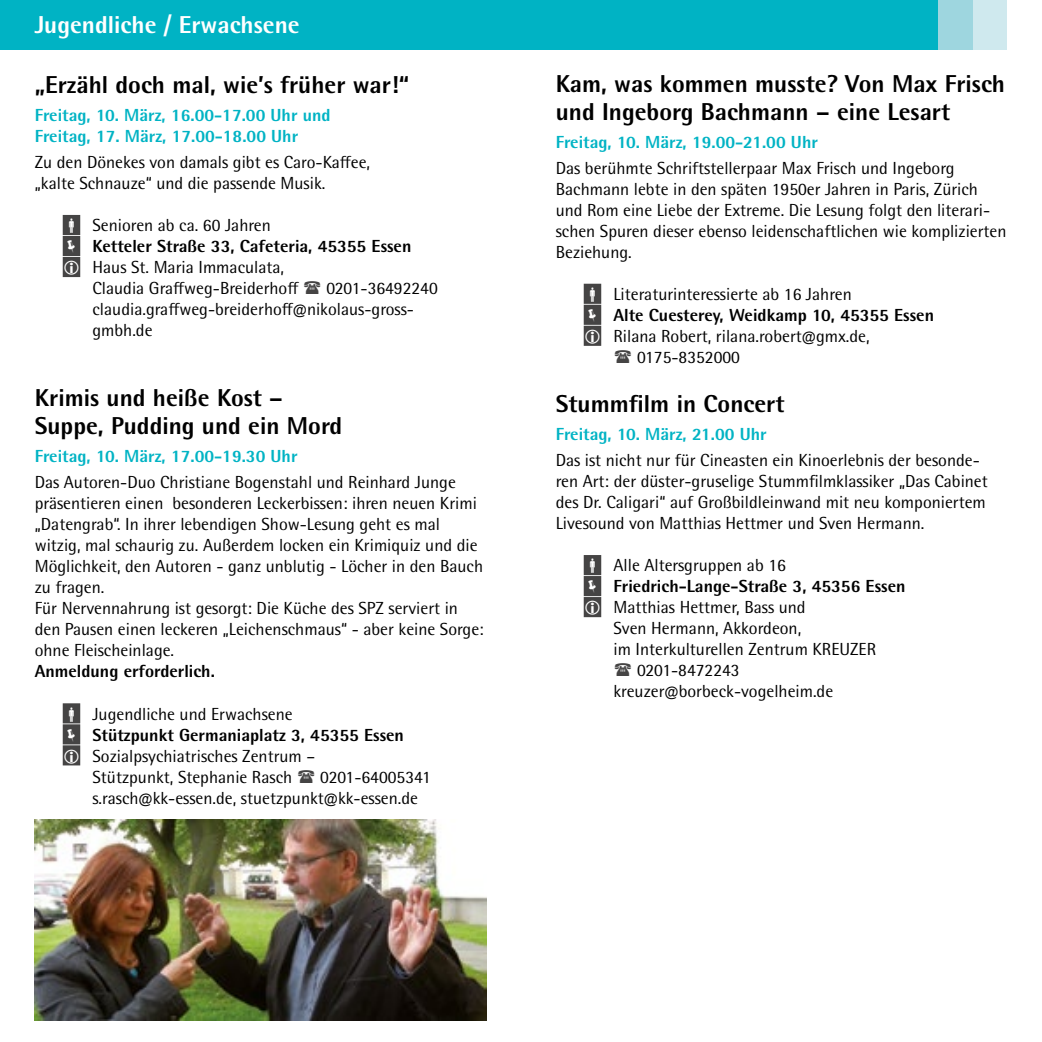
<style>
.page{position:relative;width:1042px;height:1042px;background:#fff}
.page>*{position:absolute;margin:0;border:0;box-sizing:border-box;transform-origin:0 0}
.t1{font:800 24.5px/28px "Rotis Semi Sans Pro";color:#000}
.t2{font:800 24.5px "Rotis Semi Sans Pro";color:#fff}
.t3{font:17.5px/21px "Rotis Semi Sans Pro";color:#000}
.t4{font:800 17.5px "Rotis Semi Sans Pro";color:#000}
.t5{font:800 17.5px/21px "Rotis Semi Sans Pro";color:#00b3c4}
</style>
<div class="page">
<div style="left:584px;top:284px;width:17px;height:20px;background:#454444"></div>
<div style="left:584px;top:305px;width:17px;height:20px;background:#454444"></div>
<div style="left:584px;top:326px;width:17px;height:20px;background:#454444"></div>
<div style="left:584px;top:555px;width:17px;height:20px;background:#454444"></div>
<div style="left:584px;top:576px;width:17px;height:20px;background:#454444"></div>
<div style="left:584px;top:597px;width:17px;height:20px;background:#454444"></div>
<div style="left:63px;top:215px;width:17px;height:20px;background:#454444"></div>
<div style="left:63px;top:236px;width:17px;height:20px;background:#454444"></div>
<div style="left:63px;top:257px;width:17px;height:20px;background:#454444"></div>
<div style="left:63px;top:703px;width:17px;height:20px;background:#454444"></div>
<div style="left:63px;top:724px;width:17px;height:20px;background:#454444"></div>
<div style="left:63px;top:745px;width:17px;height:20px;background:#454444"></div>
<div style="left:0;top:0;width:955px;height:50px;background:#00b3c4"></div>
<div style="left:972px;top:0;width:35px;height:50px;background:#cfe9ee"></div>
<div style="left:938px;top:0;width:34px;height:50px;background:#9ed6df"></div>
<img style="left:35px;top:819px;width:451px;height:201px">
<h1 class="t2" style="left:35px;top:9px;width:266px">Jugendliche / Erwachsene</h1>
<h1 class="t1" style="left:35px;top:70px;width:376px">„Erzähl doch mal, wie’s früher war!“</h1>
<p class="t5" style="left:35px;top:104px;width:297px">Freitag, 10. März, 16.00-17.00 Uhr und<br>Freitag, 17. März, 17.00-18.00 Uhr</p>
<p class="t3" style="left:35px;top:152px;width:337px">Zu den Dönekes von damals gibt es Caro-Kaffee, „kalte Schnauze“ und die passende Musik.</p>
<p class="t3" style="left:92px;top:215px;width:180px">Senioren ab ca. 60 Jahren</p>
<p class="t4" style="left:92px;top:235px;width:320px">Ketteler Straße 33, Cafeteria, 45355 Essen</p>
<p class="t3" style="left:92px;top:257px;width:208px">Haus St. Maria Immaculata,<br>Claudia Graffweg-Breiderhoff</p>
<p class="t3" style="left:92px;top:278px;width:347px;text-indent:234px">0201-36492240 claudia.graffweg-breiderhoff@nikolaus-gross&shy;gmbh.de</p>
<h1 class="t1" style="left:35px;top:383px;width:309px">Krimis und heiße Kost –<br>Suppe, Pudding und ein Mord</h1>
<p class="t5" style="left:35px;top:445px;width:264px">Freitag, 10. März, 17.00-19.30 Uhr</p>
<p class="t3" style="left:35px;top:472px;width:450px">Das Autoren-Duo Christiane Bogenstahl und Reinhard Junge präsentieren einen besonderen Leckerbissen: ihren neuen Krimi „Datengrab“. In ihrer lebendigen Show-Lesung geht es mal witzig, mal schaurig zu. Außerdem locken ein Krimiquiz und die Möglichkeit, den Autoren - ganz unblutig - Löcher in den Bauch zu fragen.<br>Für Nervennahrung ist gesorgt: Die Küche des SPZ serviert in den Pausen einen leckeren „Leichenschmaus“ - aber keine Sorge: ohne Fleischeinlage.</p>
<p class="t4" style="left:35px;top:660px;width:182px">Anmeldung erforderlich.</p>
<p class="t3" style="left:92px;top:703px;width:202px">Jugendliche und Erwachsene</p>
<p class="t4" style="left:92px;top:723px;width:313px">Stützpunkt Germaniaplatz 3, 45355 Essen</p>
<p class="t3" style="left:92px;top:745px;width:224px">Sozialpsychiatrisches Zentrum –<br>Stützpunkt, Stephanie Rasch</p>
<p class="t3" style="left:92px;top:766px;width:340px;text-indent:228px">0201-64005341 s.rasch@kk-essen.de, stuetzpunkt@kk-essen.de</p>
<h1 class="t1" style="left:556px;top:69px;width:451px">Kam, was kommen musste? Von Max Frisch und Ingeborg Bachmann – eine Lesart</h1>
<p class="t5" style="left:556px;top:131px;width:264px">Freitag, 10. März, 19.00-21.00 Uhr</p>
<p class="t3" style="left:556px;top:157px;width:452px">Das berühmte Schriftstellerpaar Max Frisch und Ingeborg Bachmann lebte in den späten 1950er Jahren in Paris, Zürich und Rom eine Liebe der Extreme. Die Lesung folgt den literari&shy;schen Spuren dieser ebenso leidenschaftlichen wie komplizierten Beziehung.</p>
<p class="t3" style="left:613px;top:283px;width:240px">Literaturinteressierte ab 16 Jahren</p>
<p class="t4" style="left:613px;top:304px;width:322px">Alte Cuesterey, Weidkamp 10, 45355 Essen</p>
<p class="t3" style="left:637px;top:325px;width:234px;text-indent:-24px">Rilana Robert, rilana.robert@gmx.de,<br>0175-8352000</p>
<h1 class="t1" style="left:556px;top:389px;width:230px">Stummfilm in Concert</h1>
<p class="t5" style="left:556px;top:423px;width:212px">Freitag, 10. März, 21.00 Uhr</p>
<p class="t3" style="left:556px;top:450px;width:434px">Das ist nicht nur für Cineasten ein Kinoerlebnis der besonde&shy;ren Art: der düster-gruselige Stummfilmklassiker „Das Cabinet des Dr. Caligari“ auf Großbildleinwand mit neu komponiertem Livesound von Matthias Hettmer und Sven Hermann.</p>
<p class="t3" style="left:613px;top:555px;width:174px">Alle Altersgruppen ab 16</p>
<p class="t4" style="left:613px;top:575px;width:293px">Friedrich-Lange-Straße 3, 45356 Essen</p>
<p class="t3" style="left:613px;top:597px;width:194px">Matthias Hettmer, Bass und</p>
<p class="t3" style="left:613px;top:618px;width:189px">Sven Hermann, Akkordeon,</p>
<p class="t3" style="left:613px;top:639px;width:264px">im Interkulturellen Zentrum KREUZER</p>
<p class="t3" style="left:637px;top:660px;width:104px">0201-8472243</p>
<p class="t3" style="left:613px;top:681px;width:221px">kreuzer@borbeck-vogelheim.de</p>
</div>
